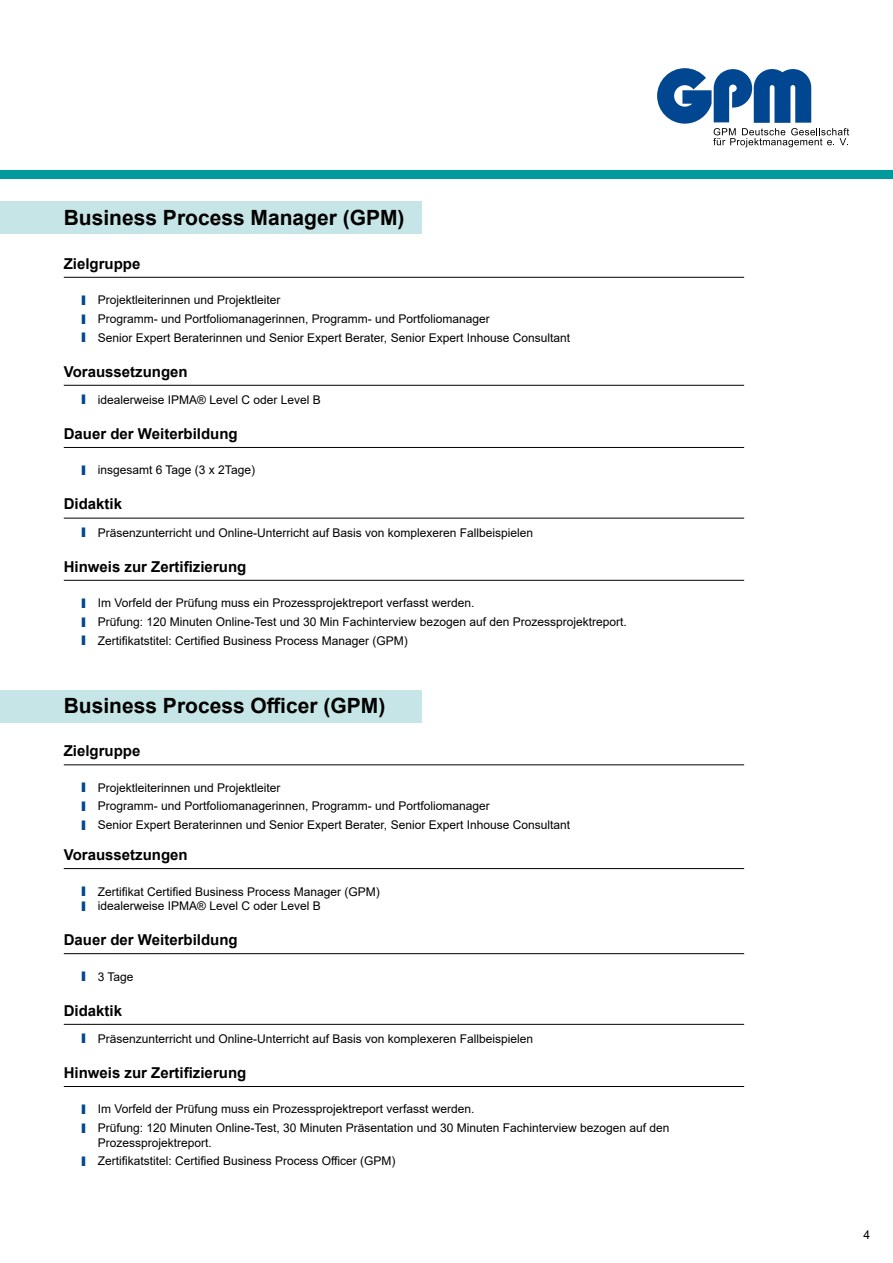
<style>
.page{position:relative;width:893px;height:1263px;background:#fff}
.page>*{position:absolute;margin:0;border:0;box-sizing:border-box;transform-origin:0 0}
.t1{font:700 21px "Arial";color:#000}
.t2{font:700 15px "Arial";color:#000}
.t3{font:12px/18.6px "Arial";color:#000}
.s1{font-weight:900;font-size:13.2px;color:#004691}
</style>
<div class="page">
<div style="left:0;top:690px;width:422px;height:33px;background:#c6e5e6"></div>
<div style="left:0;top:202px;width:422px;height:32px;background:#c6e5e6"></div>
<div style="left:0;top:170px;width:893px;height:9px;background:#009a9b"></div>
<svg style="left:657px;top:68px;width:192px;height:79px"></svg>
<hr style="left:64px;top:277px;width:680px;height:1px;background:#000">
<hr style="left:64px;top:385px;width:680px;height:1px;background:#000">
<hr style="left:64px;top:447px;width:680px;height:1px;background:#000">
<hr style="left:64px;top:518px;width:680px;height:1px;background:#000">
<hr style="left:64px;top:580px;width:680px;height:1px;background:#000">
<hr style="left:64px;top:765px;width:680px;height:1px;background:#000">
<hr style="left:64px;top:868px;width:680px;height:1px;background:#000">
<hr style="left:64px;top:953px;width:680px;height:1px;background:#000">
<hr style="left:64px;top:1024px;width:680px;height:1px;background:#000">
<hr style="left:64px;top:1086px;width:680px;height:1px;background:#000">
<h1 class="t1" style="left:64px;top:203px;width:342px">Business Process Manager (GPM)</h1>
<p class="t2" style="left:64px;top:253px;width:78px">Zielgruppe</p>
<p class="t3" style="left:81px;top:291px;width:491px"><span class="s1">l</span> Projektleiterinnen und Projektleiter<br><span class="s1">l</span> Programm- und Portfoliomanagerinnen, Programm- und Portfoliomanager<br><span class="s1">l</span> Senior Expert Beraterinnen und Senior Expert Berater, Senior Expert Inhouse Consultant</p>
<p class="t2" style="left:64px;top:361px;width:125px">Voraussetzungen</p>
<p class="t3" style="left:81px;top:390px;width:241px"><span class="s1">l</span> idealerweise IPMA® Level C oder Level B</p>
<p class="t2" style="left:64px;top:423px;width:175px">Dauer der Weiterbildung</p>
<p class="t3" style="left:81px;top:461px;width:176px"><span class="s1">l</span> insgesamt 6 Tage (3 x 2Tage)</p>
<p class="t2" style="left:64px;top:494px;width:60px">Didaktik</p>
<p class="t3" style="left:81px;top:523px;width:454px"><span class="s1">l</span> Präsenzunterricht und Online-Unterricht auf Basis von komplexeren Fallbeispielen</p>
<p class="t2" style="left:64px;top:556px;width:184px">Hinweis zur Zertifizierung</p>
<p class="t3" style="left:81px;top:594px;width:547px"><span class="s1">l</span> Im Vorfeld der Prüfung muss ein Prozessprojektreport verfasst werden.<br><span class="s1">l</span> Prüfung: 120 Minuten Online-Test und 30 Min Fachinterview bezogen auf den Prozessprojektreport. <span class="s1">l</span> Zertifikatstitel: Certified Business Process Manager (GPM)</p>
<h1 class="t1" style="left:64px;top:690px;width:323px">Business Process Officer (GPM)</h1>
<p class="t2" style="left:64px;top:740px;width:78px">Zielgruppe</p>
<p class="t3" style="left:81px;top:778px;width:491px"><span class="s1">l</span> Projektleiterinnen und Projektleiter<br><span class="s1">l</span> Programm- und Portfoliomanagerinnen, Programm- und Portfoliomanager<br><span class="s1">l</span> Senior Expert Beraterinnen und Senior Expert Berater, Senior Expert Inhouse Consultant</p>
<p class="t2" style="left:64px;top:844px;width:125px">Voraussetzungen</p>
<p class="t3" style="left:81px;top:884px;width:301px;line-height:14.4px"><span class="s1">l</span> Zertifikat Certified Business Process Manager (GPM) <span class="s1">l</span> idealerweise IPMA® Level C oder Level B</p>
<p class="t2" style="left:64px;top:929px;width:175px">Dauer der Weiterbildung</p>
<p class="t3" style="left:81px;top:967px;width:54px"><span class="s1">l</span> 3 Tage</p>
<p class="t2" style="left:64px;top:1000px;width:60px">Didaktik</p>
<p class="t3" style="left:81px;top:1029px;width:454px"><span class="s1">l</span> Präsenzunterricht und Online-Unterricht auf Basis von komplexeren Fallbeispielen</p>
<p class="t2" style="left:64px;top:1062px;width:184px">Hinweis zur Zertifizierung</p>
<p class="t3" style="left:81px;top:1100px;width:590px"><span class="s1">l</span> Im Vorfeld der Prüfung muss ein Prozessprojektreport verfasst werden.<br><span class="s1">l</span> Prüfung: 120 Minuten Online-Test, 30 Minuten Präsentation und 30 Minuten Fachinterview bezogen auf den</p>
<p class="t3" style="left:81px;top:1133px;width:316px;text-indent:17px">Prozessprojektreport.<br><span class="s1">l</span> Zertifikatstitel: Certified Business Process Officer (GPM)</p>
<p class="t3" style="left:864px;top:1225px;width:8px">4</p>
</div>
